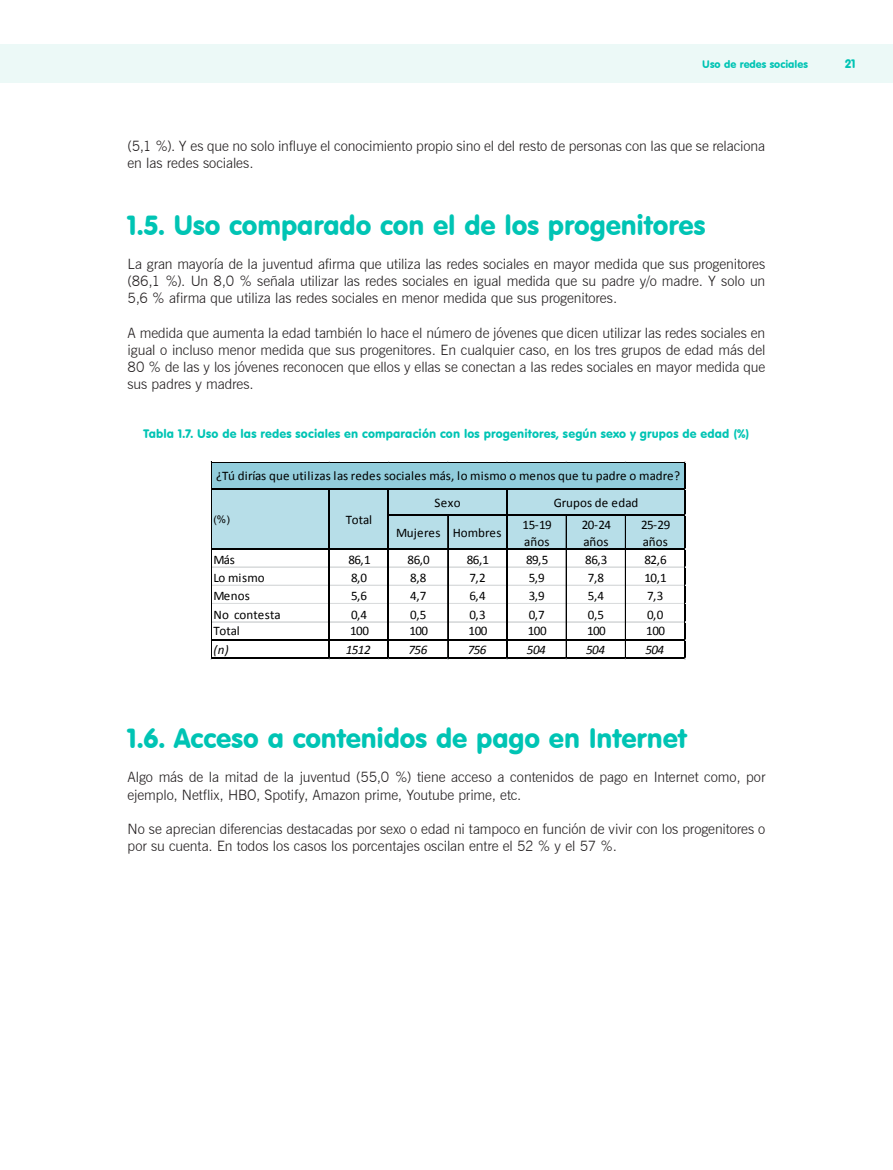
<style>
.page{position:relative;width:893px;height:1170px;background:#fff}
.page>*{position:absolute;margin:0;border:0;box-sizing:border-box;transform-origin:0 0}
._1_1_Titulo{font:27px "VAG Rounded BT";letter-spacing:-.005em;color:#00c4b4}
.Texto_eusk{font:300 14.25px/17.1px "News Gothic BT";letter-spacing:-.005em;color:#231f20}
.t1{font:13.05px/17.4px "Calibri";color:#000}
.t2{font:italic 13.05px "Calibri";letter-spacing:-.04em;color:#000}
.Tabla_cab{font:12px "VAG Rounded BT";letter-spacing:.01em;color:#00c4b4}
.t3{font:10.5px "VAG Rounded BT";color:#00c4b4}
.t4{font:10.5px "Arial";color:#000}
</style>
<div class="page">
<div style="left:0;top:45px;width:893px;height:38px;background:#ecf9f7"></div>
<div style="left:212px;top:462px;width:473px;height:28px;background:#92cddc"></div>
<div style="left:212px;top:489px;width:473px;height:60px;background:#b7dee8"></div>
<hr style="left:212px;top:461px;width:473px;height:1px;background:#000">
<hr style="left:212px;top:488px;width:473px;height:2px;background:#000">
<hr style="left:389px;top:514px;width:296px;height:1px;background:#000">
<hr style="left:447px;top:515px;width:1px;height:32px;background:#000">
<hr style="left:448px;top:515px;width:1px;height:32px;background:#000">
<hr style="left:566px;top:515px;width:1px;height:32px;background:#000">
<hr style="left:625px;top:515px;width:1px;height:32px;background:#000">
<hr style="left:212px;top:547px;width:473px;height:2px;background:#000">
<hr style="left:212px;top:566px;width:116px;height:1px;background:#dadcdd">
<hr style="left:212px;top:567px;width:116px;height:1px;background:#dadcdd">
<hr style="left:330px;top:566px;width:58px;height:1px;background:#dadcdd">
<hr style="left:330px;top:567px;width:58px;height:1px;background:#dadcdd">
<hr style="left:389px;top:566px;width:59px;height:1px;background:#dadcdd">
<hr style="left:389px;top:567px;width:59px;height:1px;background:#dadcdd">
<hr style="left:449px;top:566px;width:57px;height:1px;background:#dadcdd">
<hr style="left:449px;top:567px;width:57px;height:1px;background:#dadcdd">
<hr style="left:508px;top:566px;width:58px;height:1px;background:#dadcdd">
<hr style="left:508px;top:567px;width:58px;height:1px;background:#dadcdd">
<hr style="left:567px;top:566px;width:58px;height:1px;background:#dadcdd">
<hr style="left:567px;top:567px;width:58px;height:1px;background:#dadcdd">
<hr style="left:626px;top:566px;width:58px;height:1px;background:#dadcdd">
<hr style="left:626px;top:567px;width:58px;height:1px;background:#dadcdd">
<hr style="left:212px;top:585px;width:116px;height:1px;background:#dadcdd">
<hr style="left:330px;top:585px;width:58px;height:1px;background:#dadcdd">
<hr style="left:389px;top:585px;width:59px;height:1px;background:#dadcdd">
<hr style="left:449px;top:585px;width:57px;height:1px;background:#dadcdd">
<hr style="left:508px;top:585px;width:58px;height:1px;background:#dadcdd">
<hr style="left:567px;top:585px;width:58px;height:1px;background:#dadcdd">
<hr style="left:626px;top:585px;width:58px;height:1px;background:#dadcdd">
<hr style="left:212px;top:603px;width:116px;height:1px;background:#dadcdd">
<hr style="left:330px;top:603px;width:58px;height:1px;background:#dadcdd">
<hr style="left:389px;top:603px;width:59px;height:1px;background:#dadcdd">
<hr style="left:449px;top:603px;width:57px;height:1px;background:#dadcdd">
<hr style="left:508px;top:603px;width:58px;height:1px;background:#dadcdd">
<hr style="left:567px;top:603px;width:58px;height:1px;background:#dadcdd">
<hr style="left:626px;top:603px;width:58px;height:1px;background:#dadcdd">
<hr style="left:212px;top:621px;width:116px;height:1px;background:#dadcdd">
<hr style="left:330px;top:621px;width:58px;height:1px;background:#dadcdd">
<hr style="left:389px;top:621px;width:59px;height:1px;background:#dadcdd">
<hr style="left:449px;top:621px;width:57px;height:1px;background:#dadcdd">
<hr style="left:508px;top:621px;width:58px;height:1px;background:#dadcdd">
<hr style="left:567px;top:621px;width:58px;height:1px;background:#dadcdd">
<hr style="left:626px;top:621px;width:58px;height:1px;background:#dadcdd">
<hr style="left:447px;top:549px;width:1px;height:90px;background:#000">
<hr style="left:448px;top:549px;width:1px;height:90px;background:#000">
<hr style="left:566px;top:549px;width:1px;height:90px;background:#000">
<hr style="left:625px;top:549px;width:1px;height:90px;background:#000">
<hr style="left:212px;top:639px;width:473px;height:1px;background:#000">
<hr style="left:211px;top:461px;width:1px;height:198px;background:#000">
<hr style="left:328px;top:490px;width:2px;height:169px;background:#000">
<hr style="left:388px;top:490px;width:1px;height:169px;background:#000">
<hr style="left:506px;top:490px;width:2px;height:169px;background:#000">
<hr style="left:212px;top:657px;width:473px;height:2px;background:#000">
<hr style="left:684px;top:462px;width:1px;height:197px;background:#000">
<svg style="left:447px;top:640px;width:2px;height:20px"></svg>
<svg style="left:566px;top:640px;width:1px;height:20px"></svg>
<svg style="left:625px;top:640px;width:1px;height:20px"></svg>
<p class="t3" style="left:702px;top:57px;width:107px">Uso de redes sociales</p>
<p class="Tabla_cab" style="left:845px;top:56px;width:12px">21</p>
<p class="Texto_eusk" style="left:128px;top:137px;width:639px">(5,1 %). Y es que no solo influye el conocimiento propio sino el del resto de personas con las que se relaciona en las redes sociales.</p>
<p class="_1_1_Titulo" style="left:128px;top:208px;width:580px">1.5. Uso comparado con el de los progenitores</p>
<p class="Texto_eusk" style="left:128px;top:255px;width:639px;text-align:justify">La gran mayoría de la juventud afirma que utiliza las redes sociales en mayor medida que sus progenitores (86,1 %). Un 8,0 % señala utilizar las redes sociales en igual medida que su padre y/o madre. Y solo un 5,6 % afirma que utiliza las redes sociales en menor medida que sus progenitores.</p>
<p class="Texto_eusk" style="left:128px;top:324px;width:639px;text-align:justify">A medida que aumenta la edad también lo hace el número de jóvenes que dicen utilizar las redes sociales en igual o incluso menor medida que sus progenitores. En cualquier caso, en los tres grupos de edad más del 80 % de las y los jóvenes reconocen que ellos y ellas se conectan a las redes sociales en mayor medida que sus padres y madres.</p>
<p class="Tabla_cab" style="left:143px;top:425px;width:607px">Tabla 1.7. Uso de las redes sociales en comparación con los progenitores, según sexo y grupos de edad (%)</p>
<p class="t1" style="left:216px;top:467px;width:466px">¿Tú dirías que utilizas las redes sociales más, lo mismo o menos que tu padre o madre?</p>
<p class="t4" style="left:213px;top:512px;width:18px">(%)</p>
<p class="t1" style="left:346px;top:510px;width:28px">Total</p>
<p class="t1" style="left:435px;top:494px;width:28px">Sexo</p>
<p class="t1" style="left:554px;top:494px;width:86px">Grupos de edad</p>
<p class="t1" style="left:396px;top:524px;width:107px">Mujeres Hombres</p>
<p class="t1" style="left:523px;top:516px;width:31px">15-19 años</p>
<p class="t1" style="left:582px;top:516px;width:31px">20-24 años</p>
<p class="t1" style="left:641px;top:516px;width:31px">25-29 años</p>
<p class="t1" style="left:213px;top:550px;width:23px">Más</p>
<p class="t1" style="left:348px;top:550px;width:24px">86,1</p>
<p class="t1" style="left:408px;top:550px;width:24px">86,0</p>
<p class="t1" style="left:467px;top:550px;width:24px">86,1</p>
<p class="t1" style="left:526px;top:550px;width:24px">89,5</p>
<p class="t1" style="left:585px;top:550px;width:24px">86,3</p>
<p class="t1" style="left:644px;top:550px;width:24px">82,6</p>
<p class="t1" style="left:213px;top:569px;width:53px">Lo mismo</p>
<p class="t1" style="left:351px;top:569px;width:18px">8,0</p>
<p class="t1" style="left:410px;top:569px;width:18px">8,8</p>
<p class="t1" style="left:469px;top:569px;width:18px">7,2</p>
<p class="t1" style="left:529px;top:569px;width:18px">5,9</p>
<p class="t1" style="left:588px;top:569px;width:18px">7,8</p>
<p class="t1" style="left:644px;top:569px;width:24px">10,1</p>
<p class="t1" style="left:213px;top:587px;width:38px">Menos</p>
<p class="t1" style="left:351px;top:587px;width:18px">5,6</p>
<p class="t1" style="left:410px;top:587px;width:18px">4,7</p>
<p class="t1" style="left:469px;top:587px;width:18px">6,4</p>
<p class="t1" style="left:529px;top:587px;width:18px">3,9</p>
<p class="t1" style="left:588px;top:587px;width:18px">5,4</p>
<p class="t1" style="left:647px;top:587px;width:18px">7,3</p>
<p class="t1" style="left:213px;top:605px;width:69px">No contesta</p>
<p class="t1" style="left:351px;top:605px;width:18px">0,4</p>
<p class="t1" style="left:410px;top:605px;width:18px">0,5</p>
<p class="t1" style="left:469px;top:605px;width:18px">0,3</p>
<p class="t1" style="left:529px;top:605px;width:18px">0,7</p>
<p class="t1" style="left:588px;top:605px;width:18px">0,5</p>
<p class="t1" style="left:647px;top:605px;width:18px">0,0</p>
<p class="t1" style="left:213px;top:622px;width:28px">Total</p>
<p class="t1" style="left:350px;top:622px;width:20px">100</p>
<p class="t1" style="left:409px;top:622px;width:20px">100</p>
<p class="t1" style="left:469px;top:622px;width:20px">100</p>
<p class="t1" style="left:528px;top:622px;width:20px">100</p>
<p class="t1" style="left:587px;top:622px;width:20px">100</p>
<p class="t1" style="left:646px;top:622px;width:20px">100</p>
<p class="t2" style="left:213px;top:640px;width:17px">(n)</p>
<p class="t2" style="left:346px;top:640px;width:26px">1512</p>
<p class="t2" style="left:408px;top:640px;width:20px">756</p>
<p class="t2" style="left:468px;top:640px;width:20px">756</p>
<p class="t2" style="left:527px;top:640px;width:20px">504</p>
<p class="t2" style="left:586px;top:640px;width:20px">504</p>
<p class="t2" style="left:645px;top:640px;width:20px">504</p>
<p class="_1_1_Titulo" style="left:128px;top:721px;width:561px">1.6. Acceso a contenidos de pago en Internet</p>
<p class="Texto_eusk" style="left:128px;top:768px;width:639px">Algo más de la mitad de la juventud (55,0 %) tiene acceso a contenidos de pago en Internet como, por ejemplo, Netflix, HBO, Spotify, Amazon prime, Youtube prime, etc.</p>
<p class="Texto_eusk" style="left:128px;top:820px;width:639px">No se aprecian diferencias destacadas por sexo o edad ni tampoco en función de vivir con los progenitores o por su cuenta. En todos los casos los porcentajes oscilan entre el 52 % y el 57 %.</p>
</div>
